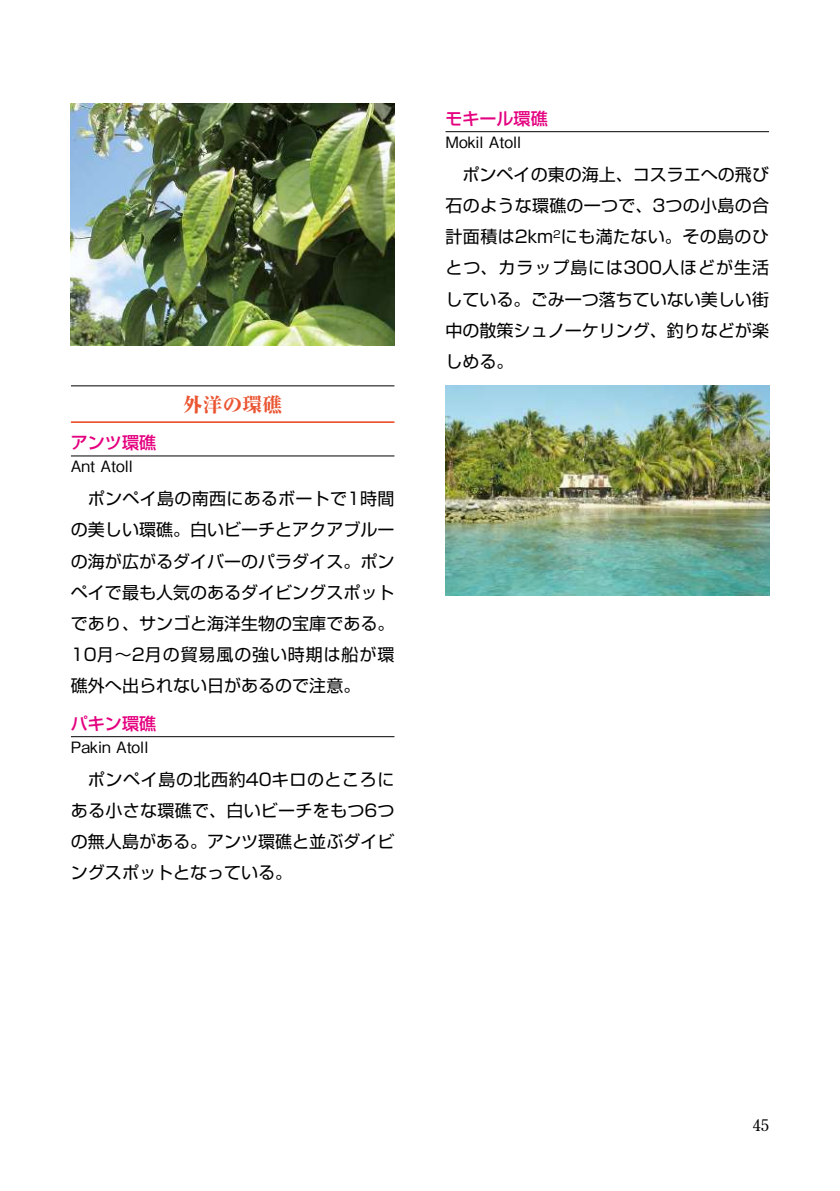
<style>
.page{position:relative;width:840px;height:1191px;background:#fff}
.page>*{position:absolute;margin:0;border:0;box-sizing:border-box;transform-origin:0 0}
.t1{font:800 19.8px "Ryumin Pro";color:#ea5532}
.t2{font:17px/31.2px "Shin Go Pro";color:#000;text-align:justify}
.t3{font:500 17px "Shin Go Pro";color:#e4007f}
.t4{font:16.2px "Century Old Style Std";color:#000}
.t5{font:500 15.6px "Gothic BBB Pro";color:#000}
</style>
<div class="page">
<hr style="left:71px;top:385px;width:323px;height:1px;background:#000">
<hr style="left:71px;top:421px;width:323px;height:2px;background:#ea5532">
<hr style="left:71px;top:455px;width:323px;height:1px;background:#000">
<hr style="left:71px;top:736px;width:323px;height:1px;background:#000">
<hr style="left:445px;top:131px;width:323px;height:1px;background:#000">
<img style="left:445px;top:386px;width:323px;height:209px">
<img style="left:71px;top:103px;width:323px;height:243px">
<p class="t1" style="left:183px;top:388px;width:101px">外洋の環礁</p>
<p class="t3" style="left:71px;top:429px;width:87px">アンツ環礁</p>
<p class="t5" style="left:71px;top:453px;width:63px">Ant Atoll</p>
<p class="t2" style="left:71px;top:481px;width:325px">　ポンペイ島の南西にあるボートで1時間の美しい環礁。白いビーチとアクアブルーの海が広がるダイバーのパラダイス。ポンペイで最も人気のあるダイビングスポットであり、サンゴと海洋生物の宝庫である。10月〜2月の貿易風の強い時期は船が環礁外へ出られない日があるので注意。</p>
<p class="t3" style="left:71px;top:709px;width:87px">パキン環礁</p>
<p class="t5" style="left:71px;top:734px;width:79px">Pakin Atoll</p>
<p class="t2" style="left:71px;top:761px;width:325px">　ポンペイ島の北西約40キロのところにある小さな環礁で、白いビーチをもつ6つの無人島がある。アンツ環礁と並ぶダイビングスポットとなっている。</p>
<p class="t3" style="left:445px;top:105px;width:104px">モキール環礁</p>
<p class="t5" style="left:445px;top:129px;width:77px">Mokil Atoll</p>
<p class="t2" style="left:445px;top:157px;width:325px">　ポンペイの東の海上、コスラエへの飛び石のような環礁の一つで、3つの小島の合計面積は2km<sup>2</sup>にも満たない。その島のひとつ、カラップ島には300人ほどが生活している。ごみ一つ落ちていない美しい街中の散策シュノーケリング、釣りなどが楽しめる。</p>
<p class="t4" style="left:752px;top:1114px;width:18px">45</p>
</div>
